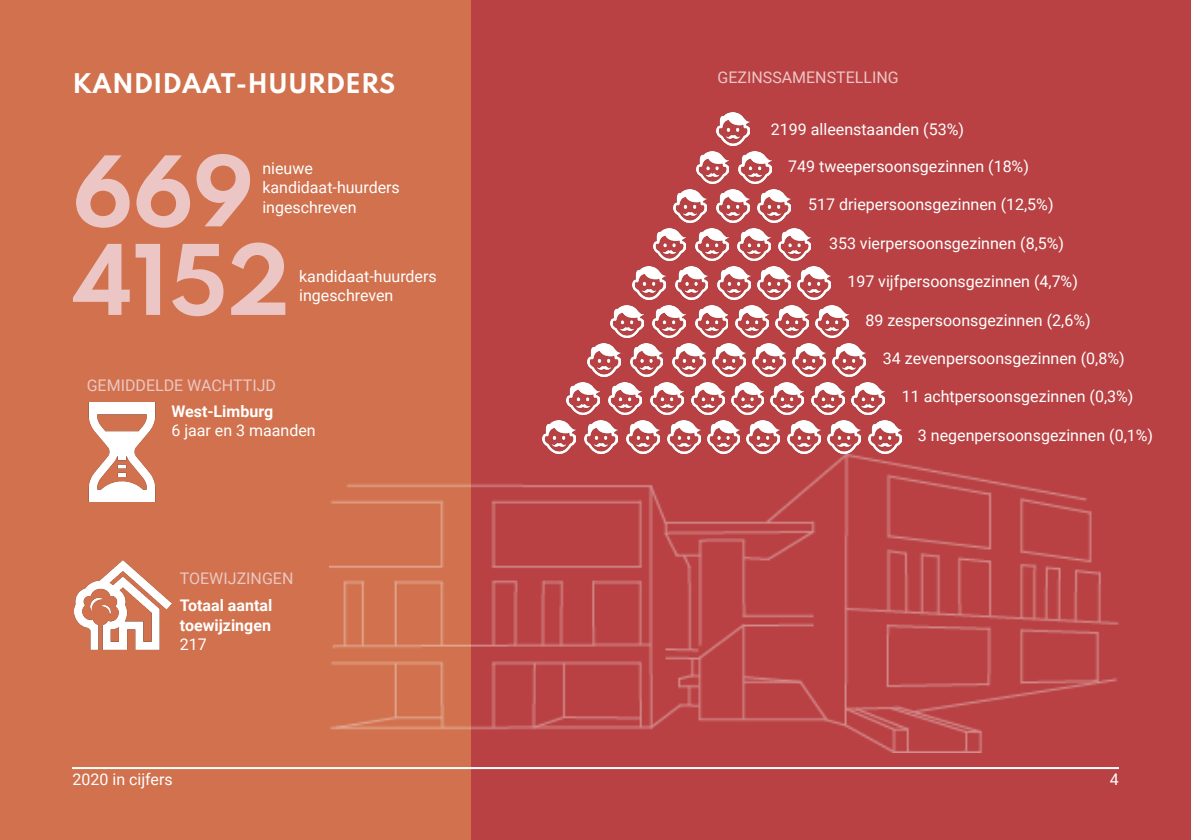
<style>
.page{position:relative;width:1191px;height:840px;background:#fff}
.page>*{position:absolute;margin:0;border:0;box-sizing:border-box;transform-origin:0 0}
.t1{font:100 86px "Spartan";color:#ecc6c4}
.t2{font:100 24px "Spartan";color:#fff}
.t3{font:16px/19.2px "Roboto";color:#fff}
.t4{font:16px "Roboto";color:#ecc6c4}
.t5{font:700 16px/19.2px "Roboto";color:#fff}
</style>
<div class="page">
<div style="left:0;top:0;width:1191px;height:839px;background:#b94143"></div>
<div style="left:0;top:0;width:470px;height:839px;background:#d1714d"></div>
<hr style="left:72px;top:766px;width:1047px;height:2px;background:#fff">
<img style="left:716px;top:112px;width:33px;height:33px">
<img style="left:696px;top:151px;width:33px;height:33px">
<img style="left:738px;top:151px;width:33px;height:33px">
<img style="left:673px;top:189px;width:33px;height:33px">
<img style="left:716px;top:189px;width:33px;height:33px">
<img style="left:758px;top:189px;width:32px;height:33px">
<img style="left:695px;top:228px;width:33px;height:33px">
<img style="left:737px;top:228px;width:33px;height:33px">
<img style="left:778px;top:228px;width:33px;height:33px">
<img style="left:653px;top:228px;width:33px;height:33px">
<img style="left:675px;top:266px;width:33px;height:33px">
<img style="left:717px;top:266px;width:33px;height:33px">
<img style="left:758px;top:266px;width:32px;height:33px">
<img style="left:633px;top:266px;width:32px;height:33px">
<img style="left:797px;top:266px;width:33px;height:33px">
<img style="left:653px;top:305px;width:32px;height:33px">
<img style="left:695px;top:305px;width:33px;height:33px">
<img style="left:735px;top:305px;width:33px;height:33px">
<img style="left:610px;top:305px;width:33px;height:33px">
<img style="left:775px;top:305px;width:33px;height:33px">
<img style="left:815px;top:305px;width:33px;height:33px">
<img style="left:630px;top:343px;width:33px;height:33px">
<img style="left:672px;top:343px;width:33px;height:33px">
<img style="left:713px;top:343px;width:32px;height:33px">
<img style="left:588px;top:343px;width:32px;height:33px">
<img style="left:752px;top:343px;width:33px;height:33px">
<img style="left:792px;top:343px;width:33px;height:33px">
<img style="left:832px;top:343px;width:33px;height:33px">
<img style="left:608px;top:382px;width:33px;height:33px">
<img style="left:651px;top:382px;width:32px;height:33px">
<img style="left:691px;top:382px;width:33px;height:33px">
<img style="left:566px;top:382px;width:33px;height:33px">
<img style="left:731px;top:382px;width:33px;height:33px">
<img style="left:771px;top:382px;width:32px;height:33px">
<img style="left:811px;top:382px;width:33px;height:33px">
<img style="left:851px;top:382px;width:33px;height:33px">
<img style="left:584px;top:420px;width:33px;height:33px">
<img style="left:627px;top:420px;width:32px;height:33px">
<img style="left:667px;top:420px;width:33px;height:33px">
<img style="left:542px;top:420px;width:33px;height:33px">
<img style="left:707px;top:420px;width:33px;height:33px">
<img style="left:747px;top:420px;width:32px;height:33px">
<img style="left:787px;top:420px;width:33px;height:33px">
<img style="left:827px;top:420px;width:33px;height:33px">
<img style="left:869px;top:420px;width:32px;height:33px">
<img style="left:88px;top:402px;width:68px;height:99px">
<img style="left:74px;top:560px;width:97px;height:90px">
<img style="left:330px;top:454px;width:788px;height:297px">
<h2 class="t2" style="left:72px;top:65px;width:324px">KANDIDAAT-HUURDERS</h2>
<h1 class="t1" style="left:72px;top:127px;width:183px">669</h1>
<p class="t3" style="left:262px;top:158px;width:139px">nieuwe kandidaat-huurders ingeschreven</p>
<h1 class="t1" style="left:72px;top:215px;width:220px">4152</h1>
<p class="t3" style="left:299px;top:266px;width:139px">kandidaat-huurders ingeschreven</p>
<p class="t4" style="left:87px;top:373px;width:191px">GEMIDDELDE WACHTTIJD</p>
<p class="t5" style="left:171px;top:401px;width:103px">West-Limburg</p>
<p class="t3" style="left:171px;top:420px;width:146px">6 jaar en 3 maanden</p>
<p class="t4" style="left:180px;top:567px;width:115px">TOEWIJZINGEN</p>
<p class="t5" style="left:180px;top:595px;width:94px">Totaal aantal toewijzingen</p>
<p class="t3" style="left:180px;top:633px;width:28px">217</p>
<p class="t4" style="left:717px;top:66px;width:183px">GEZINSSAMENSTELLING</p>
<p class="t3" style="left:771px;top:119px;width:194px">2199 alleenstaanden (53%)</p>
<p class="t3" style="left:788px;top:156px;width:242px">749 tweepersoonsgezinnen (18%)</p>
<p class="t3" style="left:808px;top:194px;width:247px">517 driepersoonsgezinnen (12,5%)</p>
<p class="t3" style="left:829px;top:233px;width:237px">353 vierpersoonsgezinnen (8,5%)</p>
<p class="t3" style="left:847px;top:271px;width:232px">197 vijfpersoonsgezinnen (4,7%)</p>
<p class="t3" style="left:865px;top:310px;width:227px">89 zespersoonsgezinnen (2,6%)</p>
<p class="t3" style="left:883px;top:348px;width:243px">34 zevenpersoonsgezinnen (0,8%)</p>
<p class="t3" style="left:901px;top:386px;width:233px">11 achtpersoonsgezinnen (0,3%)</p>
<p class="t3" style="left:918px;top:425px;width:237px">3 negenpersoonsgezinnen (0,1%)</p>
<p class="t3" style="left:72px;top:768px;width:102px">2020 in cijfers</p>
<p class="t3" style="left:1110px;top:768px;width:10px">4</p>
</div>
